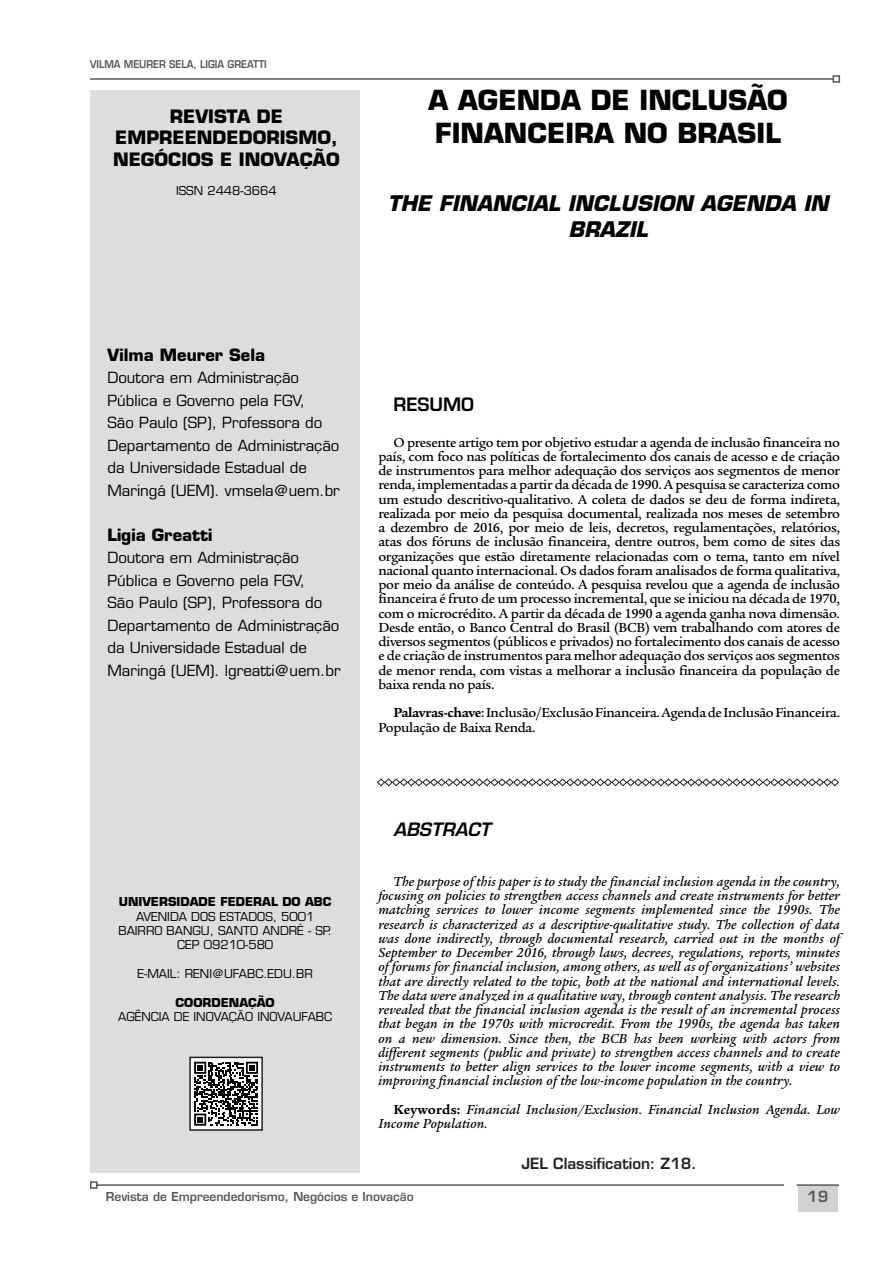
<style>
.page{position:relative;width:893px;height:1263px;background:#fff}
.page>*{position:absolute;margin:0;border:0;box-sizing:border-box;transform-origin:0 0}
.atítulo_artigo{font:700 27px/32.4px "Eurostile";color:#000}
.Título_Artigo_Idioma{font:italic 700 21px/25.5px "Eurostile";color:#000;text-align:center}
.t1{font:700 18px/21.6px "Eurostile";color:#000;text-align:center}
.título_remumo_estran{font:italic 600 18px "Eurostile";color:#000}
.título_resumo{font:600 18px "Eurostile";color:#000}
.Autores{font:700 16.5px "Eurostile";color:#000}
.minicurriculo_autore{font:15px/22.5px "Eurostile";color:#000}
.Título_tabelas{font:600 15px "Eurostile";color:#231f20}
.t2{font:600 15px "Eurostile";color:#57585a}
.texto_resumo{font:500 13.5px/14.2px "Legacy Serif EF";letter-spacing:-.025em;color:#000;text-align:justify}
.texto_abstract{font:italic 500 13.5px/14.2px "Legacy Serif EF";letter-spacing:.01em;color:#000;text-align:justify}
.t3{font:12px/14.4px "Eurostile";color:#000;text-align:center}
.t4{font:600 12px "Eurostile";color:#57585a}
.t5{font:700 12px "Eurostile";color:#000}
.t6{font:600 10.5px "Eurostile";color:#57585a;scale:.9 1}
.s1{font-weight:700}
.s2{font-weight:700;font-style:normal}
</style>
<div class="page">
<hr style="left:90px;top:78px;width:743px;height:2px;background:#57585a">
<div style="left:832px;top:75px;width:8px;height:8px;border:2px solid #57585a"></div>
<div style="left:798px;top:1185px;width:40px;height:26px;background:#d1d2d4"></div>
<hr style="left:97px;top:1184px;width:687px;height:2px;background:#57585a">
<div style="left:90px;top:1181px;width:8px;height:8px;border:2px solid #57585a"></div>
<hr style="left:797px;top:1184px;width:42px;height:2px;background:#57585a">
<div style="left:91px;top:90px;width:269px;height:1083px;background:#dcdddf"></div>
<div style="left:189px;top:1057px;width:74px;height:74px;border:2px solid #231f20"></div>
<div style="left:192px;top:1060px;width:68px;height:67px;background:linear-gradient(to bottom,#f4f4f4,#fff)"></div>
<svg style="left:194px;top:1062px;width:64px;height:64px;background:#6f6f6f"></svg>
<svg style="left:377px;top:778px;width:462px;height:8px"></svg>
<p class="t6" style="left:90px;top:58px;width:15px">Vilma</p>
<p class="t6" style="left:124px;top:58px;width:19px">Meurer</p>
<p class="t6" style="left:169px;top:58px;width:47px">Sela, Ligia</p>
<p class="t6" style="left:228px;top:58px;width:15px">Greatti</p>
<h3 class="t1" style="left:113px;top:105px;width:228px">REVISTA DE<br>EMPREENDEDORISMO,<br>NEGÓCIOS E INOVAÇÃO</h3>
<p class="t3" style="left:176px;top:183px;width:102px">ISSN 2448-3664</p>
<p class="atítulo_artigo" style="left:429px;top:84px;width:361px">A AGENDA DE INCLUSÃO<br>FINANCEIRA NO BRASIL</p>
<p class="Título_Artigo_Idioma" style="left:388px;top:190px;width:442px">THE FINANCIAL INCLUSION AGENDA IN<br>BRAZIL</p>
<p class="Autores" style="left:107px;top:345px;width:159px">Vilma Meurer Sela</p>
<p class="minicurriculo_autore" style="left:107px;top:367px;width:234px">Doutora em Administração<br>Pública e Governo pela FGV,<br>São Paulo (SP), Professora do<br>Departamento de Administração da Universidade Estadual de<br>Maringá (UEM). vmsela@uem.br</p>
<p class="Autores" style="left:107px;top:525px;width:107px">Ligia Greatti</p>
<p class="minicurriculo_autore" style="left:107px;top:547px;width:235px">Doutora em Administração<br>Pública e Governo pela FGV,<br>São Paulo (SP), Professora do<br>Departamento de Administração da Universidade Estadual de<br>Maringá (UEM). lgreatti@uem.br</p>
<p class="t5" style="left:119px;top:894px;width:214px">UNIVERSIDADE FEDERAL DO ABC</p>
<p class="t3" style="left:118px;top:909px;width:215px">AVENIDA DOS ESTADOS, 5001<br>BAIRRO BANGU, SANTO ANDRÉ - SP.<br>CEP 09210-580</p>
<p class="t3" style="left:137px;top:966px;width:177px">E-MAIL: RENI@UFABC.EDU.BR</p>
<p class="t5" style="left:176px;top:995px;width:101px">COORDENAÇÃO</p>
<p class="t3" style="left:118px;top:1010px;width:216px">AGÊNCIA DE INOVAÇÃO INOVAUFABC</p>
<p class="título_resumo" style="left:393px;top:393px;width:82px">RESUMO</p>
<p class="texto_resumo" style="left:378px;top:435px;width:463px;text-indent:15px">O presente artigo tem por objetivo estudar a agenda de inclusão financeira no país, com foco nas políticas de fortalecimento dos canais de acesso e de criação de instrumentos para melhor adequação dos serviços aos segmentos de menor renda, implementadas a partir da década de 1990. A pesquisa se caracteriza como um estudo descritivo-qualitativo. A coleta de dados se deu de forma indireta, realizada por meio da pesquisa documental, realizada nos meses de setembro a dezembro de 2016, por meio de leis, decretos, regulamentações, relatórios, atas dos fóruns de inclusão financeira, dentre outros, bem como de sites das organizações que estão diretamente relacionadas com o tema, tanto em nível nacional quanto internacional. Os dados foram analisados de forma qualitativa, por meio da análise de conteúdo. A pesquisa revelou que a agenda de inclusão financeira é fruto de um processo incremental, que se iniciou na década de 1970, com o microcrédito. A partir da década de 1990 a agenda ganha nova dimensão.<br>Desde então, o Banco Central do Brasil (BCB) vem trabalhando com atores de diversos segmentos (públicos e privados) no fortalecimento dos canais de acesso e de criação de instrumentos para melhor adequação dos serviços aos segmentos de menor renda, com vistas a melhorar a inclusão financeira da população de baixa renda no país.</p>
<p class="texto_resumo" style="left:378px;top:706px;width:463px;text-indent:15px"><span class="s1">Palavras-chave</span>: Inclusão/Exclusão Financeira. Agenda de Inclusão Financeira.<br>População de Baixa Renda.</p>
<p class="título_remumo_estran" style="left:393px;top:818px;width:99px">ABSTRACT</p>
<p class="texto_abstract" style="left:378px;top:874px;width:463px;text-indent:15px">The purpose of this paper is to study the financial inclusion agenda in the country, focusing on policies to strengthen access channels and create instruments for better matching services to lower income segments implemented since the 1990s. The research is characterized as a descriptive-qualitative study. The collection of data was done indirectly, through documental research, carried out in the months of September to December 2016, through laws, decrees, regulations, reports, minutes of forums for financial inclusion, among others, as well as of organizations’ websites that are directly related to the topic, both at the national and international levels.<br>The data were analyzed in a qualitative way, through content analysis. The research revealed that the financial inclusion agenda is the result of an incremental process that began in the 1970s with microcredit. From the 1990s, the agenda has taken on a new dimension. Since then, the BCB has been working with actors from different segments (public and private) to strengthen access channels and to create instruments to better align services to the lower income segments, with a view to improving financial inclusion of the low-income population in the country.</p>
<p class="texto_abstract" style="left:378px;top:1102px;width:463px;text-indent:15px"><span class="s2">Keywords:</span> Financial Inclusion/Exclusion. Financial Inclusion Agenda. Low<br>Income Population.</p>
<p class="Título_tabelas" style="left:521px;top:1154px;width:177px">JEL Classification: Z18.</p>
<p class="t4" style="left:106px;top:1189px;width:309px">Revista de Empreendedorismo, Negócios e Inovação</p>
<p class="t2" style="left:807px;top:1187px;width:23px">19</p>
</div>
